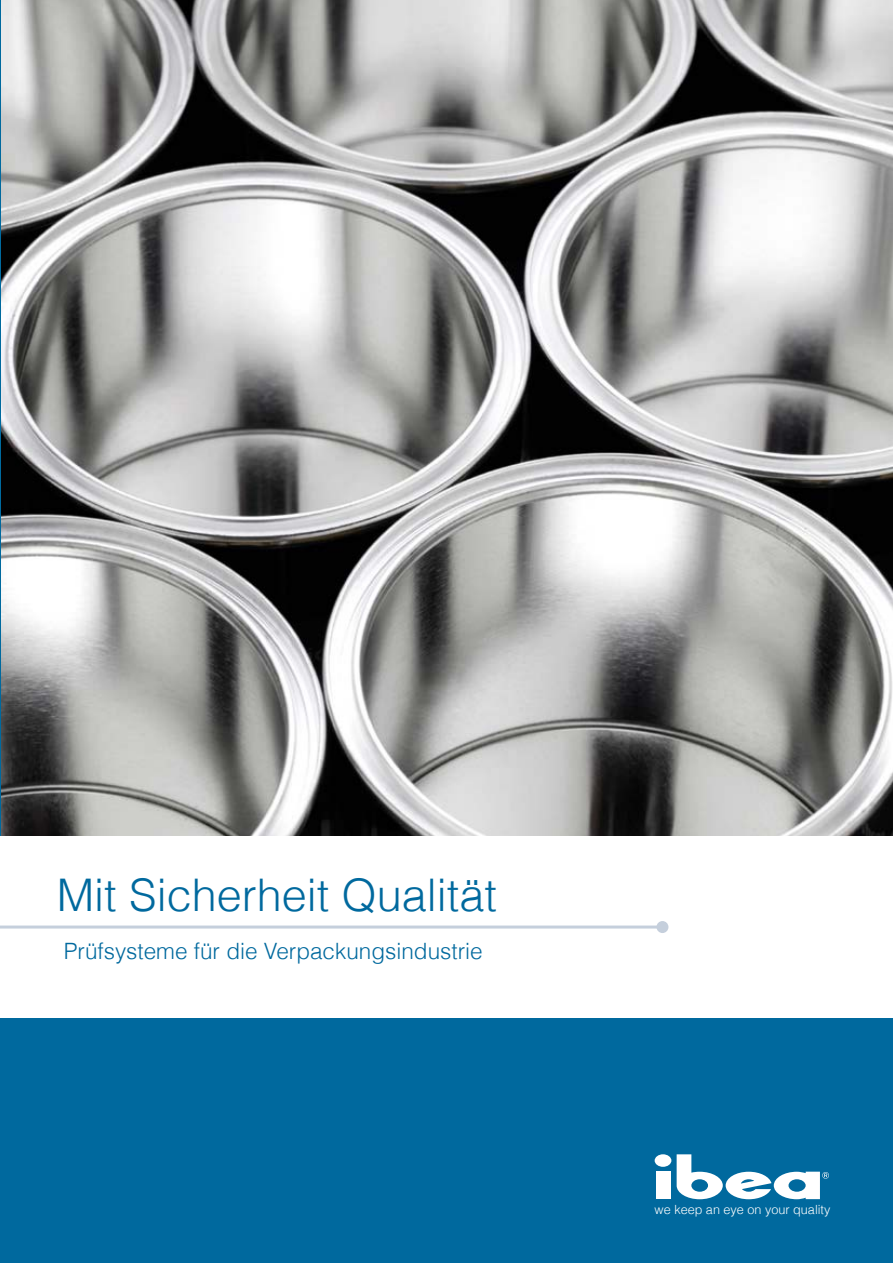
<style>
.page{position:relative;width:893px;height:1263px;background:#fff}
.page>*{position:absolute;margin:0;border:0;box-sizing:border-box;transform-origin:0 0}
.t1{font:300 45px "Helvetica";color:#00699e}
.t2{font:300 22.5px "Helvetica";color:#00699e}
.t3{font:300 12.6px "Helvetica";color:#fff}
</style>
<div class="page">
<img style="left:0;top:0;width:893px;height:836px">
<div style="left:0;top:1018px;width:893px;height:245px;background:#00699e"></div>
<hr style="left:0;top:925px;width:662px;height:3px;background:#c5cfdc">
<div style="left:656px;top:921px;width:12px;height:12px;background:#c5cfdc;border-radius:50%"></div>
<div style="left:655px;top:1154px;width:16px;height:13px;background:#fff;border-radius:50%"></div>
<div style="left:656px;top:1172px;width:14px;height:27px;background:#fff"></div>
<svg style="left:677px;top:1154px;width:152px;height:45px"></svg>
<h1 class="t1" style="left:57px;top:859px;width:442px">Mit Sicherheit Qualität</h1>
<p class="t2" style="left:64px;top:933px;width:420px">Prüfsysteme für die Verpackungsindustrie</p>
<p class="t3" style="left:655px;top:1199px;width:177px">we keep an eye on your quality</p>
</div>
